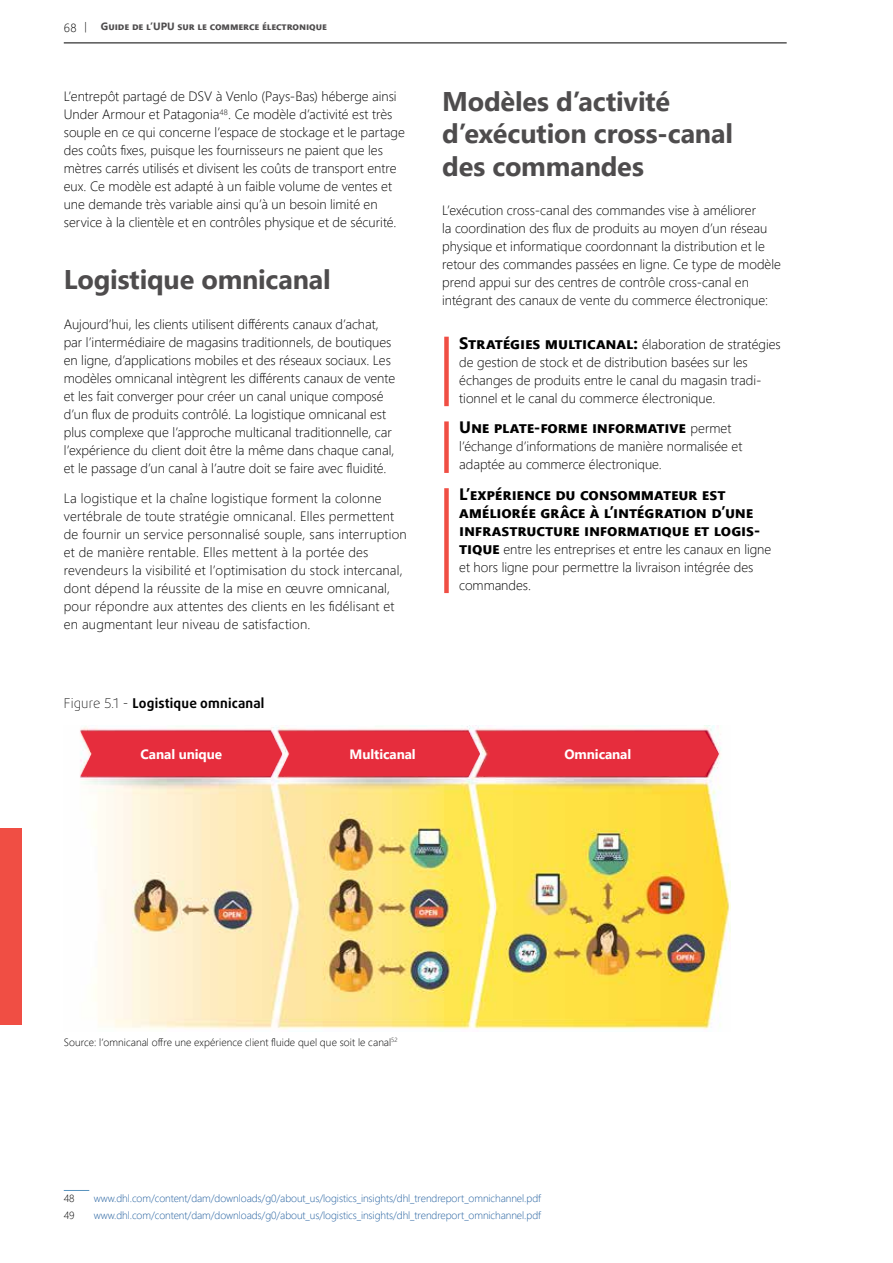
<style>
.page{position:relative;width:893px;height:1263px;background:#fff}
.page>*{position:absolute;margin:0;border:0;box-sizing:border-box;transform-origin:0 0}
.t1{font:700 27px/32.4px "Segoe UI";letter-spacing:-.01em;color:#4e4c4d}
.t2{font:700 16.5px/18px "Segoe UI";letter-spacing:-.005em;color:#000}
.t3{font:300 13.5px/18px "Segoe UI";color:#000}
.t4{font:700 13.5px "Segoe UI";letter-spacing:-.005em;color:#fff}
.t5{font:700 13.5px "Daxline Pro";letter-spacing:.015em;color:#000}
.t6{font:300 12px "Segoe UI";color:#000}
.t7{font:300 10.5px "Segoe UI";letter-spacing:-.005em;color:#215e9e}
.t8{font:300 10.5px "Segoe UI";letter-spacing:.01em;color:#000}
.t9{font:700 10.5px "Segoe UI";letter-spacing:-.005em;color:#4e4c4d}
.s1{font-size:10.5px}
.s2{font-weight:100}
.s3{font-weight:700;font-size:16.5px}
.s4{font-weight:300;font-size:13.5px}
</style>
<div class="page">
<hr style="left:64px;top:43px;width:723px;height:1px;background:#000">
<div style="left:0;top:828px;width:21px;height:196px;background:#f04e44"></div>
<svg style="left:64px;top:1190px;width:25px;height:1px"></svg>
<div style="left:444px;top:337px;width:5px;height:69px;background:#f04e44"></div>
<div style="left:444px;top:421px;width:5px;height:52px;background:#f04e44"></div>
<div style="left:444px;top:488px;width:5px;height:105px;background:#f04e44"></div>
<img style="left:80px;top:725px;width:650px;height:305px">
<svg style="left:81px;top:731px;width:638px;height:45px;background:#e63444"></svg>
<p class="t6" style="left:64px;top:16px;width:25px">68 <span class="s1">|</span></p>
<p class="t9" style="left:101px;top:17px;width:227px">Guide de l’UPU sur le commerce électronique</p>
<p class="t3" style="left:64px;top:86px;width:343px">L’entrepôt partagé de DSV à Venlo (Pays-Bas) héberge ainsi Under Armour et Patagonia<sup>48</sup>. Ce modèle d’activité est très souple en ce qui concerne l’espace de stockage et le partage des coûts fixes, puisque les fournisseurs ne paient que les mètres carrés utilisés et divisent les coûts de transport entre eux. Ce modèle est adapté à un faible volume de ventes et une demande très variable ainsi qu’à un besoin limité en service à la clientèle et en contrôles physique et de sécurité.</p>
<h1 class="t1" style="left:64px;top:262px;width:269px">Logistique omnicanal</h1>
<p class="t3" style="left:64px;top:314px;width:333px">Aujourd’hui, les clients utilisent différents canaux d’achat, par l’intermédiaire de magasins traditionnels, de boutiques en ligne, d’applications mobiles et des réseaux sociaux. Les modèles omnicanal intègrent les différents canaux de vente et les fait converger pour créer un canal unique composé d’un flux de produits contrôlé. La logistique omnicanal est plus complexe que l’approche multicanal traditionnelle, car l’expérience du client doit être la même dans chaque canal, et le passage d’un canal à l’autre doit se faire avec fluidité.</p>
<p class="t3" style="left:64px;top:488px;width:344px">La logistique et la chaîne logistique forment la colonne vertébrale de toute stratégie omnicanal. Elles permettent de fournir un service personnalisé souple, sans interruption et de manière rentable. Elles mettent à la portée des revendeurs la visibilité et l’optimisation du stock intercanal, dont dépend la réussite de la mise en œuvre omnicanal, pour répondre aux attentes des clients en les fidélisant et en augmentant leur niveau de satisfaction.<sup>49</sup></p>
<p class="t5" style="left:64px;top:694px;width:202px"><span class="s2">Figure 5.1 -</span> Logistique omnicanal</p>
<h1 class="t1" style="left:442px;top:83px;width:292px">Modèles d’activité d’exécution cross-canal des commandes</h1>
<p class="t3" style="left:442px;top:200px;width:340px">L’exécution cross-canal des commandes vise à améliorer<br>la coordination des flux de produits au moyen d’un réseau physique et informatique coordonnant la distribution et le retour des commandes passées en ligne. Ce type de modèle prend appui sur des centres de contrôle cross-canal en intégrant des canaux de vente du commerce électronique:</p>
<p class="t3" style="left:459px;top:334px;width:323px"><span class="s3">Stratégies multicanal:</span> élaboration de stratégies de gestion de stock et de distribution basées sur les échanges de produits entre le canal du magasin tradi&shy;tionnel et le canal du commerce électronique.</p>
<p class="t2" style="left:459px;top:417px;width:274px">Une plate-forme informative <span class="s4">permet</span></p>
<p class="t3" style="left:459px;top:436px;width:285px">l’échange d’informations de manière normalisée et adaptée au commerce électronique.</p>
<p class="t2" style="left:459px;top:484px;width:303px">L’expérience du consommateur est améliorée grâce à l’intégration d’une infrastructure informatique et logis-</p>
<p class="t3" style="left:459px;top:539px;width:314px"><span class="s3">tique</span> entre les entreprises et entre les canaux en ligne et hors ligne pour permettre la livraison intégrée des commandes.</p>
<p class="t4" style="left:141px;top:741px;width:83px">Canal unique</p>
<p class="t4" style="left:350px;top:741px;width:68px">Multicanal</p>
<p class="t4" style="left:564px;top:741px;width:68px">Omnicanal</p>
<p class="t8" style="left:64px;top:1032px;width:335px">Source: l’omnicanal offre une expérience client fluide quel que soit le canal<sup>52</sup></p>
<p class="t8" style="left:64px;top:1189px;width:12px">48</p>
<p class="t7" style="left:94px;top:1189px;width:449px">www.dhl.com/content/dam/downloads/g0/about_us/logistics_insights/dhl_trendreport_omnichannel.pdf</p>
<p class="t8" style="left:64px;top:1205px;width:12px">49</p>
<p class="t7" style="left:94px;top:1205px;width:449px">www.dhl.com/content/dam/downloads/g0/about_us/logistics_insights/dhl_trendreport_omnichannel.pdf</p>
</div>
